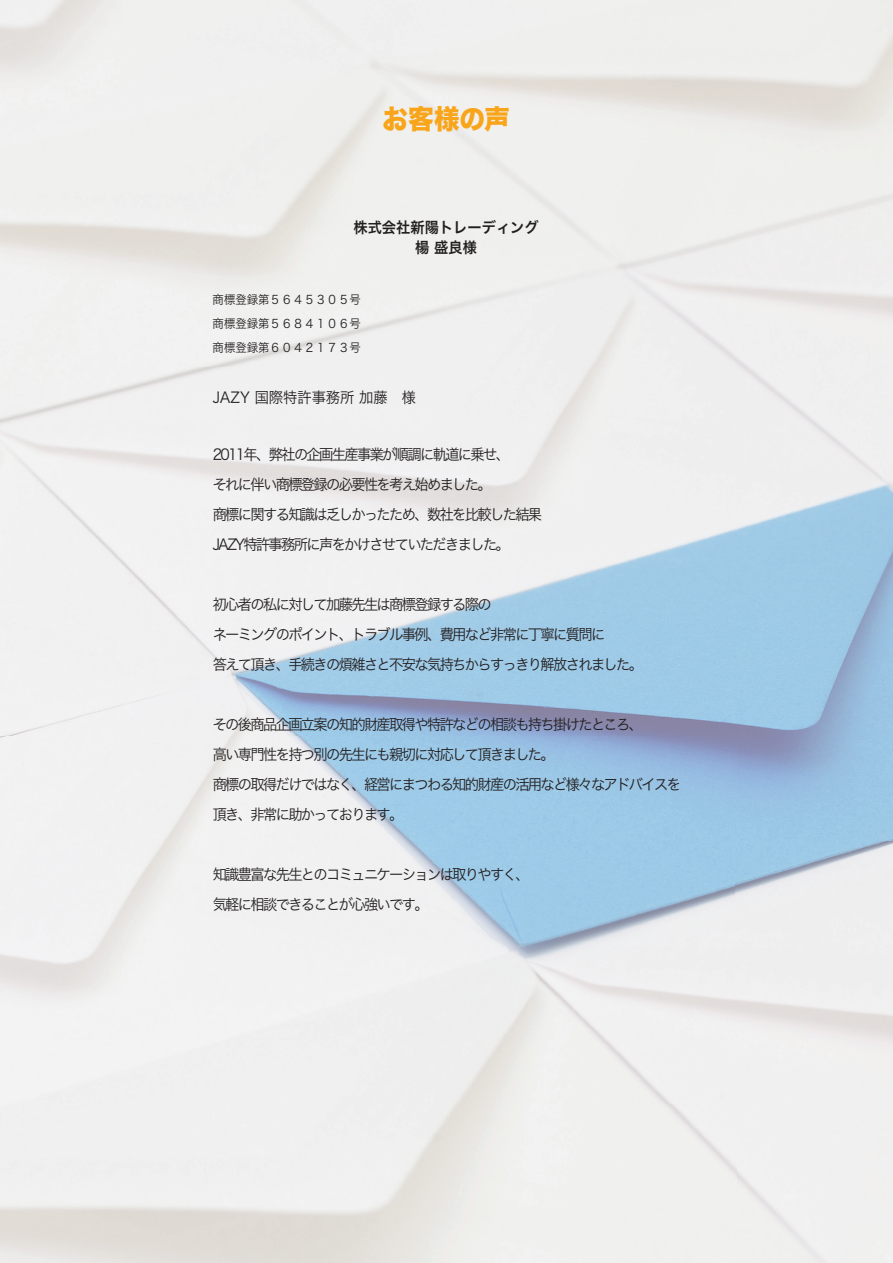
<style>
.page{position:relative;width:893px;height:1263px;background:#fff}
.page>*{position:absolute;margin:0;border:0;box-sizing:border-box;transform-origin:0 0}
.t1{font:27px "Hira Kaku Std W8";letter-spacing:-.005em;color:#f9a51b;scale:.95 1}
.t2{font:15px/30px "Hiragino Sans W3";letter-spacing:-.115em;color:#231f20;scale:.95 1}
.t3{font:15px/20.1px "Hiragino Sans W6";color:#231f20;text-align:center;scale:.95 1}
.t4{font:15px "Hiragino Sans W3";color:#231f20;scale:.95 1}
.t5{font:12px/24px "Hiragino Sans W3";color:#231f20;text-align:justify;scale:.95 1}
</style>
<div class="page">
<h1 class="t1" style="left:383px;top:104px;width:135px">お客様の声</h1>
<p class="t3" style="left:353px;top:217px;width:196px">株式会社新陽トレーディング楊盛良様</p>
<p class="t5" style="left:213px;top:287px;width:157px">商標登録第５６４５３０５号商標登録第５６８４１０６号商標登録第６０４２１７３号</p>
<p class="t4" style="left:213px;top:384px;width:216px">JAZY 国際特許事務所 加藤　様</p>
<p class="t2" style="left:213px;top:438px;width:348px">2011年、弊社の企画生産事業が順調に軌道に乗せ、<br>それに伴い商標登録の必要性を考え始めました。<br>商標に関する知識は乏しかったため、数社を比較した結果<br>JAZY特許事務所に声をかけさせていただきました。</p>
<p class="t2" style="left:213px;top:588px;width:455px">初心者の私に対して加藤先生は商標登録する際の<br>ネーミングのポイント、トラブル事例、費用など非常に丁寧に質問に<br>答えて頂き、手続きの煩雑さと不安な気持ちからすっきり解放されました。</p>
<p class="t2" style="left:213px;top:708px;width:494px">その後商品企画立案の知的財産取得や特許などの相談も持ち掛けたところ、<br>高い専門性を持つ別の先生にも親切に対応して頂きました。<br>商標の取得だけではなく、経営にまつわる知的財産の活用など様々なアドバイスを頂き、非常に助かっております。</p>
<p class="t2" style="left:213px;top:858px;width:335px">知識豊富な先生とのコミュニケーションは取りやすく、気軽に相談できることが心強いです。</p>
</div>
